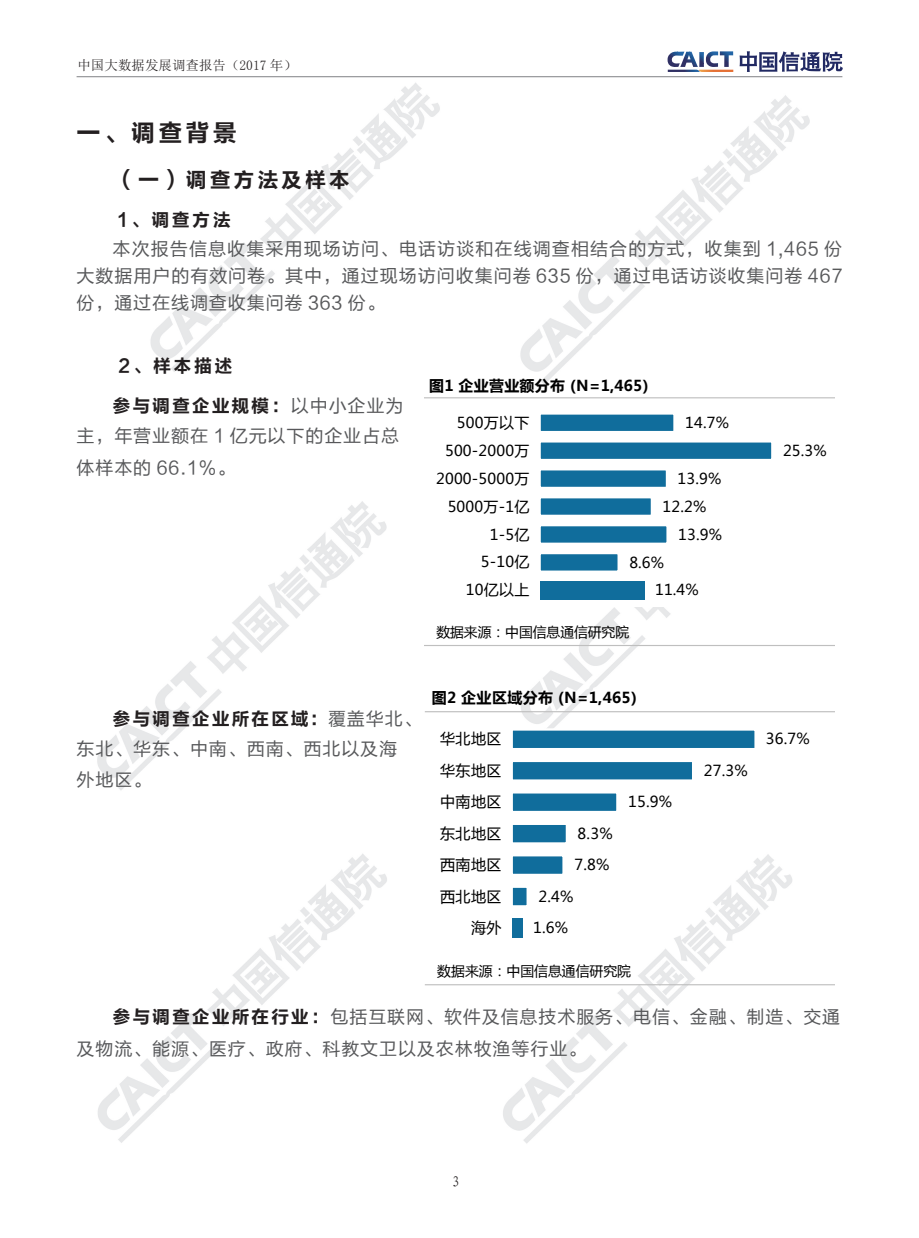
<style>
.page{position:relative;width:919px;height:1238px;background:#fff}
.page>*{position:absolute;margin:0;border:0;box-sizing:border-box;transform-origin:0 0}
.正文文字{font:24px "FZLTCHJW GB1 0";color:#231f20}
.正文文字-2{font:21px "FZLTCHJW GB1 0";letter-spacing:.135em;color:#231f20}
.正文文字-3{font:18px/30.8px "FZLTHJW GB1 0";letter-spacing:.05em;color:#57585a}
.正文文字-4{font:18px "FZLTCHJW GB1 0";letter-spacing:.135em;color:#231f20}
.t1{font:15px/31.5px "Microsoft Ya Hei";letter-spacing:.015em;color:#000;text-align:right}
.t2{font:700 15px "Microsoft Ya Hei";letter-spacing:.025em;color:#000}
.t3{font:15px "RS Cu Hei";color:#231f20}
.t4{font:13.8px "Microsoft Ya Hei";color:#000}
.t5{font:13.5px "Sim Sun";color:#231f20}
.s1{font-family:"FZLTCHJW GB1 0";color:#231f20}
</style>
<div class="page">
<img style="left:76px;top:51px;width:767px;height:1093px">
<svg style="left:667px;top:51px;width:66px;height:21px"></svg>
<svg style="left:739px;top:51px;width:103px;height:21px"></svg>
<hr style="left:77px;top:76px;width:765px;height:1px;background:#808285">
<div style="left:424px;top:407px;width:410px;height:200px;background:#fff"></div>
<svg style="left:540px;top:414px;width:134px;height:17px;background:#1c74a0"></svg>
<svg style="left:540px;top:442px;width:232px;height:17px;background:#1b73a0"></svg>
<svg style="left:540px;top:470px;width:126px;height:17px;background:#1b73a0"></svg>
<svg style="left:540px;top:498px;width:111px;height:17px;background:#1b74a0"></svg>
<svg style="left:540px;top:526px;width:127px;height:17px;background:#1c74a0"></svg>
<svg style="left:540px;top:554px;width:78px;height:17px"></svg>
<div style="left:539px;top:581px;width:105px;height:18px;background:#106d9c"></div>
<hr style="left:424px;top:645px;width:410px;height:1px;background:#bfbfbf">
<hr style="left:424px;top:397px;width:410px;height:1px;background:#bfbfbf">
<hr style="left:425px;top:984px;width:409px;height:1px;background:#bfbfbf">
<hr style="left:425px;top:711px;width:409px;height:1px;background:#bfbfbf">
<svg style="left:512px;top:728px;width:244px;height:22px"></svg>
<svg style="left:512px;top:759px;width:182px;height:22px"></svg>
<svg style="left:512px;top:791px;width:106px;height:22px"></svg>
<svg style="left:512px;top:822px;width:56px;height:22px"></svg>
<svg style="left:512px;top:854px;width:52px;height:22px"></svg>
<svg style="left:512px;top:885px;width:17px;height:22px"></svg>
<div style="left:512px;top:918px;width:10px;height:19px;background:#106d9c"></div>
<p class="t5" style="left:77px;top:58px;width:221px">中国大数据发展调查报告（2017 年）</p>
<p class="正文文字" style="left:77px;top:120px;width:162px">一、调查背景</p>
<p class="正文文字-2" style="left:114px;top:168px;width:237px">（一）调查方法及样本</p>
<p class="正文文字-4" style="left:117px;top:210px;width:115px">1、调查方法</p>
<p class="正文文字-3" style="left:77px;top:235px;width:767px;line-height:27px;text-align:justify;text-indent:36px">本次报告信息收集采用现场访问、电话访谈和在线调查相结合的方式，收集到 1,465 份大数据用户的有效问卷。其中，通过现场访问收集问卷 635 份，通过电话访谈收集问卷 467份，通过在线调查收集问卷 363 份。</p>
<p class="正文文字-4" style="left:119px;top:355px;width:115px">2、样本描述</p>
<p class="正文文字-3" style="left:77px;top:391px;width:328px;text-indent:36px"><span class="s1">参与调查企业规模：</span>以中小企业为主，年营业额在 1 亿元以下的企业占总体样本的 66.1%。</p>
<p class="t2" style="left:429px;top:375px;width:221px">图1 企业营业额分布 (N=1,465)</p>
<p class="t1" style="left:436px;top:408px;width:95px;line-height:27.9px">500万以下<br>500-2000万<br>2000-5000万<br>5000万-1亿<br>1-5亿<br>5-10亿<br>10亿以上</p>
<p class="t4" style="left:436px;top:622px;width:194px">数据来源：中国信息通信研究院</p>
<p class="t1" style="left:685px;top:406px;width:45px">14.7%</p>
<p class="t1" style="left:677px;top:462px;width:45px">13.9%</p>
<p class="t1" style="left:662px;top:490px;width:45px">12.2%</p>
<p class="t1" style="left:678px;top:518px;width:45px">13.9%</p>
<p class="t1" style="left:629px;top:546px;width:36px">8.6%</p>
<p class="t1" style="left:655px;top:573px;width:45px">11.4%</p>
<p class="t1" style="left:783px;top:434px;width:45px">25.3%</p>
<p class="正文文字-3" style="left:77px;top:703px;width:346px;text-indent:36px"><span class="s1">参与调查企业所在区域：</span>覆盖华北、东北、华东、中南、西南、西北以及海<br>外地区。</p>
<p class="t2" style="left:432px;top:687px;width:206px">图2 企业区域分布 (N=1,465)</p>
<p class="t1" style="left:440px;top:722px;width:63px">华北地区华东地区中南地区东北地区西南地区西北地区海外</p>
<p class="t1" style="left:574px;top:817px;width:40px;text-align:left">8.3%<br>7.8%</p>
<p class="t1" style="left:533px;top:880px;width:42px;text-align:center">2.4%<br>1.6%</p>
<p class="t1" style="left:628px;top:785px;width:45px">15.9%</p>
<p class="t4" style="left:437px;top:961px;width:195px">数据来源：中国信息通信研究院</p>
<p class="t1" style="left:703px;top:754px;width:45px">27.3%</p>
<p class="t1" style="left:765px;top:722px;width:45px">36.7%</p>
<p class="正文文字-3" style="left:77px;top:1001px;width:765px;line-height:31.5px;text-indent:36px"><span class="s1">参与调查企业所在行业：</span>包括互联网、软件及信息技术服务、电信、金融、制造、交通及物流、能源、医疗、政府、科教文卫以及农林牧渔等行业。</p>
<p class="t3" style="left:451px;top:1174px;width:9px">3</p>
</div>
